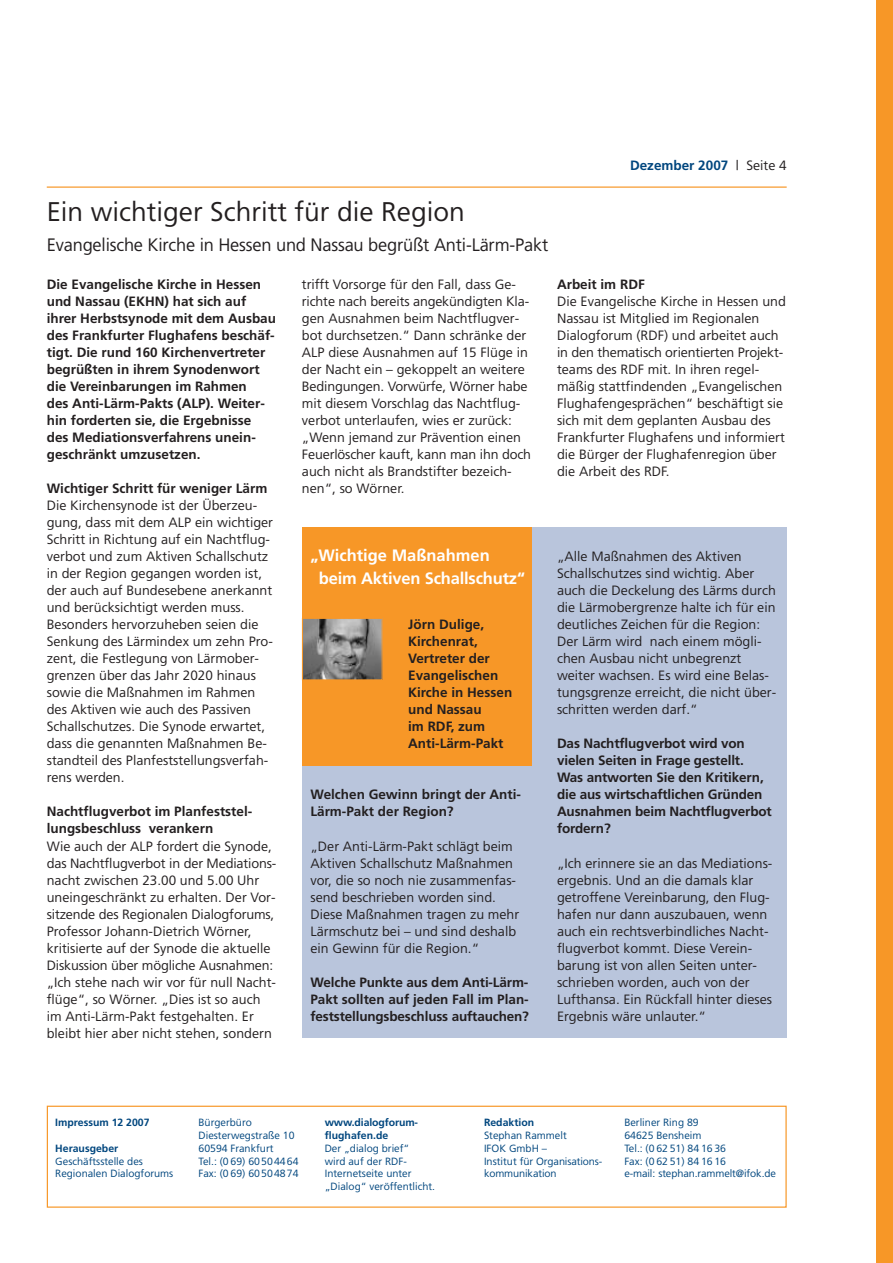
<style>
.page{position:relative;width:893px;height:1263px;background:#fff}
.page>*{position:absolute;margin:0;border:0;box-sizing:border-box;transform-origin:0 0}
.t1{font:27px "F Frutiger";color:#231f20}
.t2{font:18px "F Frutiger";letter-spacing:-.01em;color:#231f20}
.t3{font:700 16.5px/22.5px "F Frutiger";letter-spacing:-.01em;color:#fff}
.t4{font:13.5px/17px "F Frutiger";color:#231f20}
.t5{font:700 13.5px/17px "F Frutiger";color:#231f20}
.t6{font:700 13.5px "F Frutiger";color:#00467e}
.t7{font:10.5px/12.8px "F Frutiger";color:#00467e}
.t8{font:700 10.5px/12.8px "F Frutiger";color:#00467e}
.s1{font-weight:400;color:#231f20}
</style>
<div class="page">
<div style="left:302px;top:527px;width:485px;height:510px;background:#b9c5dc"></div>
<div style="left:876px;top:0;width:17px;height:1263px;background:#f79727"></div>
<hr style="left:47px;top:186px;width:740px;height:2px;background:#f79727">
<div style="left:47px;top:1106px;width:740px;height:102px;border:1px solid #f79727"></div>
<div style="left:302px;top:527px;width:229px;height:238px;background:#f79727"></div>
<img style="left:304px;top:620px;width:77px;height:58px">
<div style="left:302px;top:618px;width:81px;height:62px;border:1px solid #f79727"></div>
<h1 class="t1" style="left:47px;top:202px;width:419px">Ein wichtiger Schritt für die Region</h1>
<h2 class="t2" style="left:47px;top:239px;width:503px">Evangelische Kirche in Hessen und Nassau begrüßt Anti-Lärm-Pakt</h2>
<p class="t6" style="left:630px;top:160px;width:158px">Dezember 2007 <span class="s1">| Seite 4</span></p>
<p class="t5" style="left:47px;top:277px;width:231px">Die Evangelische Kirche in Hessen und Nassau (EKHN) hat sich auf ihrer Herbstsynode mit dem Ausbau des Frankfurter Flughafens beschäf&shy;tigt. Die rund 160 Kirchenvertreter begrüßten in ihrem Synodenwort die Vereinbarungen im Rahmen<br>des Anti-Lärm-Pakts (ALP). Weiter&shy;hin forderten sie, die Ergebnisse des Mediationsverfahrens unein&shy;geschränkt umzusetzen.</p>
<p class="t5" style="left:47px;top:481px;width:222px">Wichtiger Schritt für weniger Lärm</p>
<p class="t4" style="left:47px;top:498px;width:228px">Die Kirchensynode ist der Überzeu&shy;gung, dass mit dem ALP ein wichtiger Schritt in Richtung auf ein Nachtflug&shy;verbot und zum Aktiven Schallschutz in der Region gegangen worden ist, der auch auf Bundesebene anerkannt und berücksichtigt werden muss.<br>Besonders hervorzuheben seien die Senkung des Lärmindex um zehn Pro&shy;zent, die Festlegung von Lärmober&shy;grenzen über das Jahr 2020 hinaus sowie die Maßnahmen im Rahmen des Aktiven wie auch des Passiven Schallschutzes. Die Synode erwartet, dass die genannten Maßnahmen Be&shy;standteil des Planfeststellungsverfah&shy;rens werden.</p>
<p class="t5" style="left:47px;top:804px;width:207px">Nachtflugverbot im Planfeststel&shy;lungsbeschluss verankern</p>
<p class="t4" style="left:47px;top:839px;width:231px">Wie auch der ALP fordert die Synode, das Nachtflugverbot in der Mediations&shy;nacht zwischen 23.00 und 5.00 Uhr uneingeschränkt zu erhalten. Der Vor&shy;sitzende des Regionalen Dialogforums, Professor Johann-Dietrich Wörner, kritisierte auf der Synode die aktuelle Diskussion über mögliche Ausnahmen: „Ich stehe nach wir vor für null Nacht&shy;flüge“, so Wörner. „Dies ist so auch im Anti-Lärm-Pakt festgehalten. Er bleibt hier aber nicht stehen, sondern</p>
<p class="t4" style="left:302px;top:277px;width:231px">trifft Vorsorge für den Fall, dass Ge&shy;richte nach bereits angekündigten Kla&shy;gen Ausnahmen beim Nachtflugver&shy;bot durchsetzen.“ Dann schränke der ALP diese Ausnahmen auf 15 Flüge in der Nacht ein – gekoppelt an weitere Bedingungen. Vorwürfe, Wörner habe mit diesem Vorschlag das Nachtflug&shy;verbot unterlaufen, wies er zurück: „Wenn jemand zur Prävention einen Feuerlöscher kauft, kann man ihn doch auch nicht als Brandstifter bezeich&shy;nen“, so Wörner.</p>
<p class="t5" style="left:557px;top:277px;width:89px">Arbeit im RDF</p>
<p class="t4" style="left:557px;top:294px;width:230px">Die Evangelische Kirche in Hessen und Nassau ist Mitglied im Regionalen Dialogforum (RDF) und arbeitet auch in den thematisch orientierten Projekt&shy;teams des RDF mit. In ihren regel&shy;mäßig stattfindenden „Evangelischen Flughafengesprächen“ beschäftigt sie sich mit dem geplanten Ausbau des Frankfurter Flughafens und informiert die Bürger der Flughafenregion über die Arbeit des RDF.</p>
<p class="t3" style="left:319px;top:546px;width:208px;text-indent:-9px">„Wichtige Maßnahmen beim Aktiven Schallschutz“</p>
<p class="t5" style="left:408px;top:617px;width:106px">Jörn Dulige,<br>Kirchenrat,<br>Vertreter der<br>Evangelischen<br>Kirche in Hessen und Nassau<br>im RDF, zum<br>Anti-Lärm-Pakt</p>
<p class="t5" style="left:310px;top:787px;width:212px">Welchen Gewinn bringt der Anti-<br>Lärm-Pakt der Region?</p>
<p class="t4" style="left:310px;top:839px;width:210px">„Der Anti-Lärm-Pakt schlägt beim<br>Aktiven Schallschutz Maßnahmen vor, die so noch nie zusammenfas&shy;send beschrieben worden sind.<br>Diese Maßnahmen tragen zu mehr<br>Lärmschutz bei – und sind deshalb ein Gewinn für die Region.“</p>
<p class="t5" style="left:310px;top:974px;width:220px;text-align:justify">Welche Punkte aus dem Anti-Lärm-Pakt sollten auf jeden Fall im Plan&shy;feststellungsbeschluss auftauchen?</p>
<p class="t4" style="left:557px;top:549px;width:221px">„Alle Maßnahmen des Aktiven<br>Schallschutzes sind wichtig. Aber auch die Deckelung des Lärms durch die Lärmobergrenze halte ich für ein deutliches Zeichen für die Region:<br>Der Lärm wird nach einem mögli&shy;chen Ausbau nicht unbegrenzt weiter wachsen. Es wird eine Belas&shy;tungsgrenze erreicht, die nicht über&shy;schritten werden darf.“</p>
<p class="t5" style="left:557px;top:736px;width:216px">Das Nachtflugverbot wird von vielen Seiten in Frage gestellt.<br>Was antworten Sie den Kritikern, die aus wirtschaftlichen Gründen<br>Ausnahmen beim Nachtflugverbot fordern?</p>
<p class="t4" style="left:557px;top:856px;width:217px">„Ich erinnere sie an das Mediations&shy;ergebnis. Und an die damals klar getroffene Vereinbarung, den Flug&shy;hafen nur dann auszubauen, wenn auch ein rechtsverbindliches Nacht&shy;flugverbot kommt. Diese Verein&shy;barung ist von allen Seiten unter&shy;schrieben worden, auch von der Lufthansa. Ein Rückfall hinter dieses Ergebnis wäre unlauter.“</p>
<p class="t8" style="left:55px;top:1117px;width:96px">Impressum 12 2007</p>
<p class="t8" style="left:55px;top:1142px;width:65px">Herausgeber</p>
<p class="t7" style="left:55px;top:1155px;width:120px">Geschäftsstelle des<br>Regionalen Dialogforums</p>
<p class="t7" style="left:199px;top:1117px;width:102px">Bürgerbüro<br>Diesterwegstraße 10<br>60594 Frankfurt<br>Tel.: (0 69) 60504464<br>Fax: (0 69) 60504874</p>
<p class="t8" style="left:325px;top:1117px;width:95px">www.dialogforum&shy;flughafen.de</p>
<p class="t7" style="left:325px;top:1143px;width:112px">Der „dialog brief“<br>wird auf der RDF-<br>Internetseite unter „Dialog“ veröffentlicht.</p>
<p class="t8" style="left:484px;top:1117px;width:52px">Redaktion</p>
<p class="t7" style="left:484px;top:1130px;width:120px">Stephan Rammelt<br>IFOK GmbH –<br>Institut für Organisations&shy;kommunikation</p>
<p class="t7" style="left:624px;top:1117px;width:153px">Berliner Ring 89<br>64625 Bensheim<br>Tel.: (0 62 51) 84 16 36<br>Fax: (0 62 51) 84 16 16<br>e-mail: stephan.rammelt@ifok.de</p>
</div>
